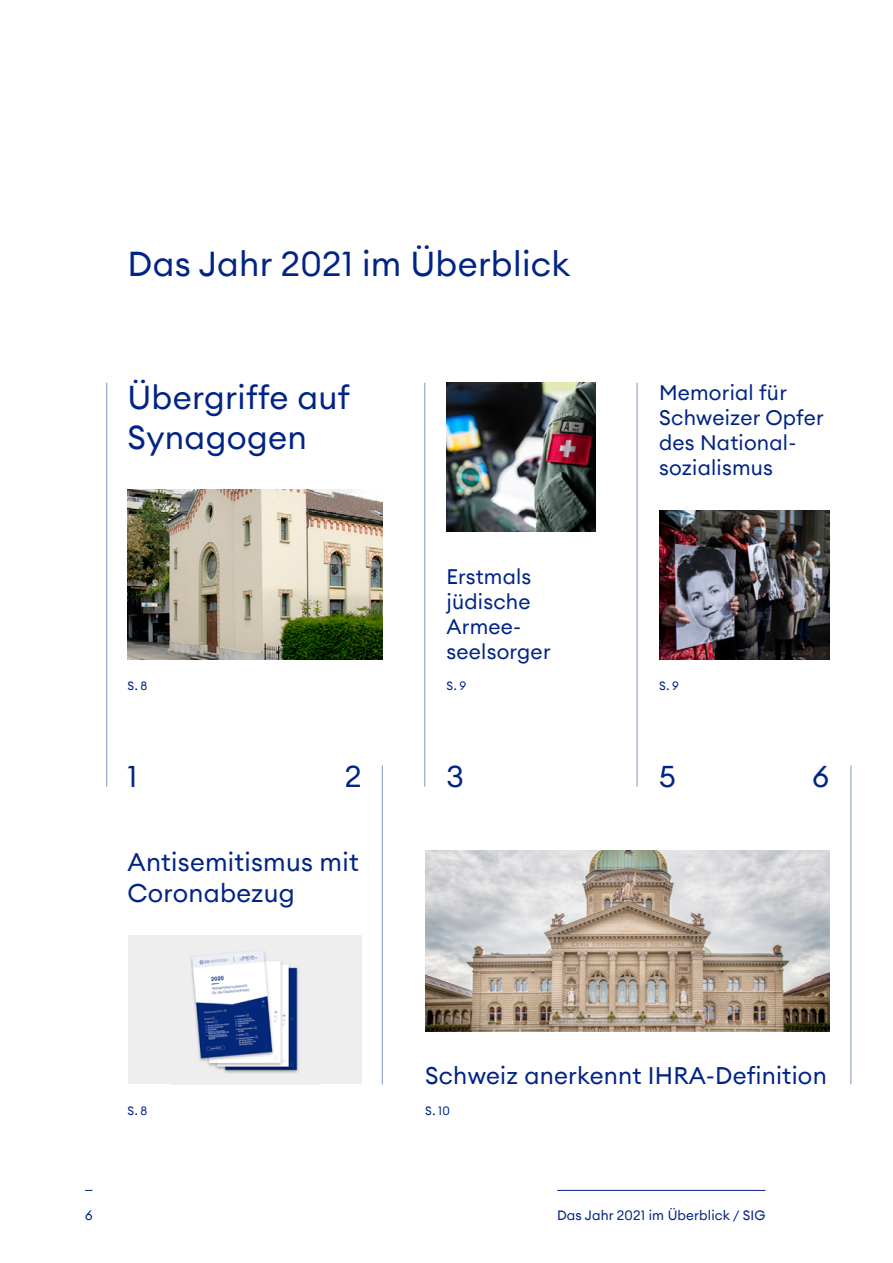
<style>
.page{position:relative;width:893px;height:1263px;background:#fff}
.page>*{position:absolute;margin:0;border:0;box-sizing:border-box;transform-origin:0 0}
.t1{font:34.5px "Euclid Circular A";letter-spacing:.01em;color:#002486}
.t2{font:33px/39.6px "Euclid Circular A";letter-spacing:.01em;color:#002486}
.t3{font:30px "Euclid Circular A";color:#002486}
.t4{font:25.5px/30.6px "Euclid Circular A";letter-spacing:.01em;color:#002486}
.t5{font:24px "Euclid Circular A";letter-spacing:.01em;color:#002486}
.t6{font:21px/25.2px "Euclid Circular A";letter-spacing:.01em;color:#002486}
.t7{font:13.5px "Euclid Circular A";letter-spacing:.01em;color:#002486}
.t8{font:12px "Euclid Circular A";color:#002486}
</style>
<div class="page">
<hr style="left:557px;top:1190px;width:208px;height:1px;background:#002486">
<img style="left:128px;top:489px;width:255px;height:170px">
<img style="left:446px;top:383px;width:149px;height:148px">
<div style="left:128px;top:935px;width:233px;height:149px;background:#eee"></div>
<img style="left:191px;top:951px;width:108px;height:122px">
<img style="left:659px;top:510px;width:170px;height:149px">
<hr style="left:382px;top:765px;width:1px;height:319px;background:#002486">
<hr style="left:850px;top:765px;width:1px;height:319px;background:#002486">
<hr style="left:106px;top:383px;width:1px;height:404px;background:#002486">
<hr style="left:424px;top:383px;width:1px;height:404px;background:#002486">
<hr style="left:637px;top:383px;width:1px;height:404px;background:#002486">
<img style="left:425px;top:850px;width:404px;height:182px">
<h1 class="t1" style="left:128px;top:242px;width:444px">Das Jahr 2021 im Überblick</h1>
<h2 class="t2" style="left:128px;top:377px;width:224px">Übergriffe auf<br>Synagogen</h2>
<p class="t6" style="left:446px;top:563px;width:106px">Erstmals jüdische<br>Armee&shy;seelsorger</p>
<p class="t6" style="left:659px;top:379px;width:166px">Memorial für<br>Schweizer Opfer des National&shy;sozialismus</p>
<p class="t8" style="left:128px;top:678px;width:21px">S. 8</p>
<p class="t8" style="left:446px;top:678px;width:21px">S. 9</p>
<p class="t8" style="left:659px;top:678px;width:21px">S. 9</p>
<h3 class="t3" style="left:128px;top:757px;width:11px">1</h3>
<h3 class="t3" style="left:345px;top:757px;width:18px">2</h3>
<h3 class="t3" style="left:812px;top:757px;width:18px">6</h3>
<h3 class="t3" style="left:446px;top:757px;width:19px">3</h3>
<h3 class="t3" style="left:659px;top:757px;width:18px">5</h3>
<p class="t4" style="left:128px;top:846px;width:233px">Antisemitismus mit<br>Coronabezug</p>
<p class="t5" style="left:425px;top:1060px;width:403px">Schweiz anerkennt IHRA-Definition</p>
<p class="t8" style="left:128px;top:1103px;width:21px">S. 8</p>
<p class="t8" style="left:425px;top:1103px;width:26px">S. 10</p>
<p class="t7" style="left:85px;top:1207px;width:9px">6</p>
<p class="t7" style="left:557px;top:1207px;width:210px">Das Jahr 2021 im Überblick / SIG</p>
</div>
